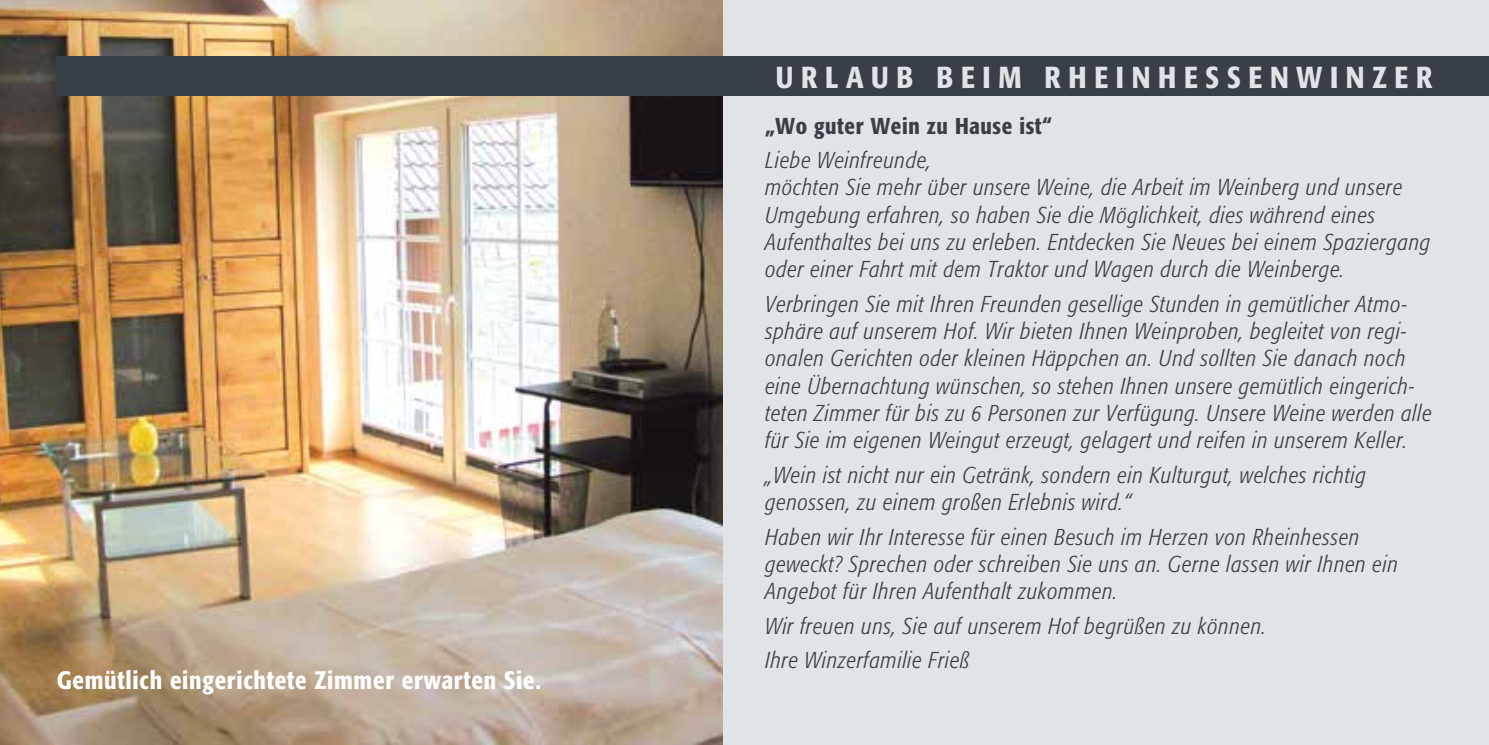
<style>
.page{position:relative;width:1489px;height:745px;background:#fff}
.page>*{position:absolute;margin:0;border:0;box-sizing:border-box;transform-origin:0 0}
.t1{font:500 30px "Formata Condensed BQ";letter-spacing:.26em;color:#e1e4e7}
.t2{font:500 25px "Formata Condensed BQ";letter-spacing:.03em;color:#fff}
.t3{font:italic 300 22.75px/27.2px "Formata Condensed BQ";letter-spacing:.03em;color:#383f46}
.t4{font:500 22.75px "Formata Condensed BQ";letter-spacing:.03em;color:#383f46}
</style>
<div class="page">
<div style="left:0;top:0;width:1488px;height:744px;background:#e1e4e7"></div>
<img style="left:0;top:0;width:722px;height:744px">
<div style="left:56px;top:57px;width:1432px;height:39px;background:#383f46"></div>
<p class="t2" style="left:57px;top:664px;width:486px">Gemütlich eingerichtete Zimmer erwarten Sie.</p>
<h1 class="t1" style="left:776px;top:59px;width:657px">URLAUB BEIM RHEINHESSENWINZER</h1>
<p class="t4" style="left:765px;top:112px;width:288px">„Wo guter Wein zu Hause ist“</p>
<p class="t3" style="left:765px;top:147px;width:666px">Liebe Weinfreunde,<br>möchten Sie mehr über unsere Weine, die Arbeit im Weinberg und unsere Umgebung erfahren, so haben Sie die Möglichkeit, dies während eines Aufenthaltes bei uns zu erleben. Entdecken Sie Neues bei einem Spaziergang oder einer Fahrt mit dem Traktor und Wagen durch die Weinberge.</p>
<p class="t3" style="left:765px;top:290px;width:668px">Verbringen Sie mit Ihren Freunden gesellige Stunden in gemütlicher Atmo&shy;sphäre auf unserem Hof. Wir bieten Ihnen Weinproben, begleitet von regi&shy;onalen Gerichten oder kleinen Häppchen an. Und sollten Sie danach noch eine Übernachtung wünschen, so stehen Ihnen unsere gemütlich eingerich&shy;teten Zimmer für bis zu 6 Personen zur Verfügung. Unsere Weine werden alle für Sie im eigenen Weingut erzeugt, gelagert und reifen in unserem Keller.</p>
<p class="t3" style="left:765px;top:461px;width:602px">„Wein ist nicht nur ein Getränk, sondern ein Kulturgut, welches richtig genossen, zu einem großen Erlebnis wird.“</p>
<p class="t3" style="left:765px;top:523px;width:634px">Haben wir Ihr Interesse für einen Besuch im Herzen von Rheinhessen geweckt? Sprechen oder schreiben Sie uns an. Gerne lassen wir Ihnen ein<br>Angebot für Ihren Aufenthalt zukommen.</p>
<p class="t3" style="left:765px;top:608px;width:502px;line-height:34.5px">Wir freuen uns, Sie auf unserem Hof begrüßen zu können.<br>Ihre Winzerfamilie Frieß</p>
</div>
